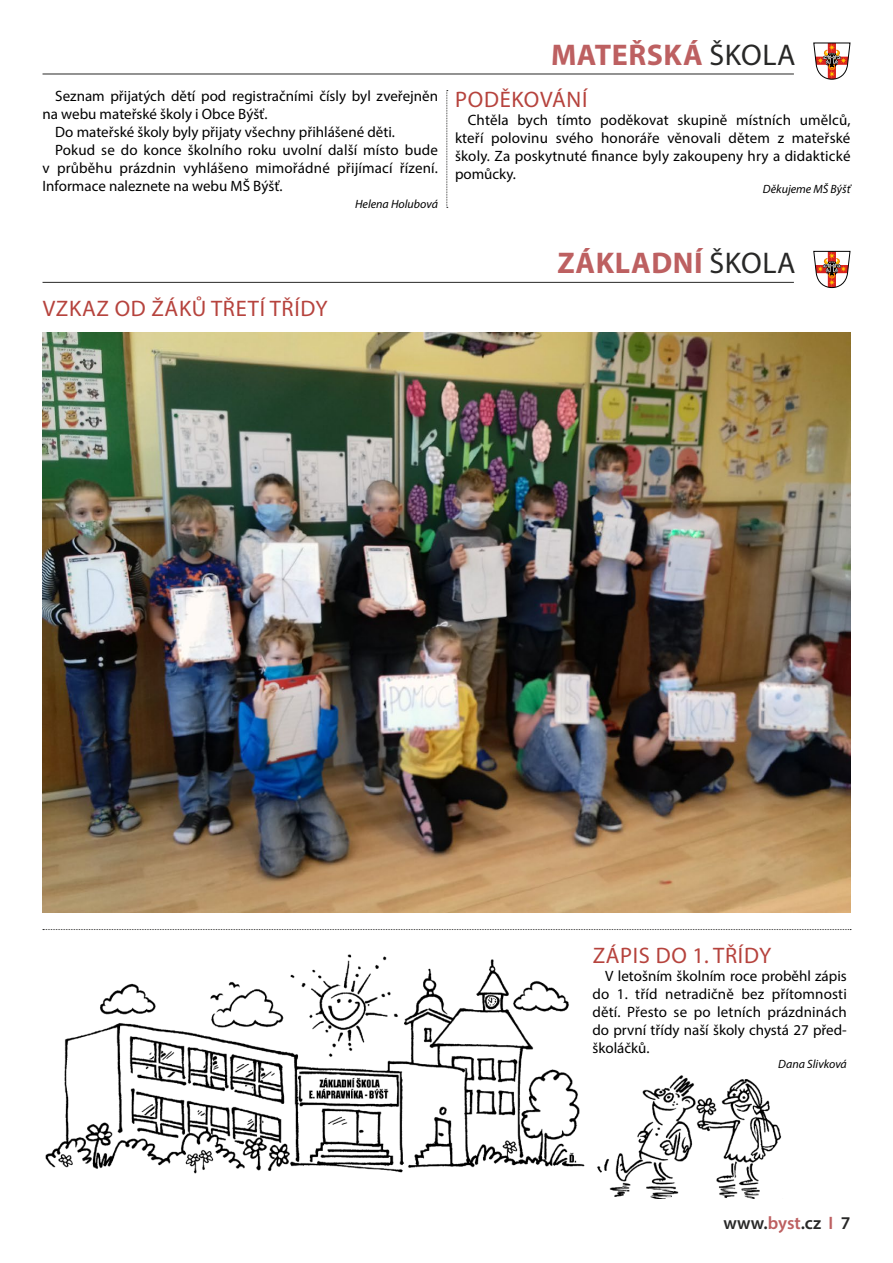
<style>
.page{position:relative;width:893px;height:1263px;background:#fff}
.page>*{position:absolute;margin:0;border:0;box-sizing:border-box;transform-origin:0 0}
.t1{font:700 30px "Myriad Pro";letter-spacing:.02em;color:#bd6061}
.t2{font:30px "Myriad Pro";color:#282827}
.t3{font:22.5px "Myriad Pro";letter-spacing:.03em;color:#b6433d}
.t4{font:22.5px "Myriad Pro";letter-spacing:.105em;color:#b6433d}
.t5{font:600 18px "Myriad Pro";color:#282827}
.t6{font:15px/18px "Myriad Pro";color:#000;text-align:justify}
.t7{font:italic 12px "Myriad Pro";color:#000}
.s1{font-weight:400;color:#282827}
.s2{font-weight:700;color:#bd6061}
.s3{color:#bd6061}
</style>
<div class="page">
<svg style="left:813px;top:43px;width:37px;height:36px"></svg>
<hr style="left:43px;top:74px;width:751px;height:1px;background:#282827">
<svg style="left:813px;top:251px;width:37px;height:37px"></svg>
<hr style="left:43px;top:282px;width:751px;height:1px;background:#282827">
<svg style="left:446px;top:90px;width:2px;height:118px"></svg>
<svg style="left:43px;top:929px;width:808px;height:1px"></svg>
<img style="left:45px;top:954px;width:540px;height:220px">
<img style="left:597px;top:1075px;width:185px;height:124px">
<img style="left:43px;top:332px;width:807px;height:581px">
<p class="t6" style="left:55px;top:87px;width:384px">Seznam přijatých dětí pod registračními čísly byl zveřejněn</p>
<p class="t6" style="left:43px;top:105px;width:226px">na webu mateřské školy i Obce Býšť.</p>
<p class="t6" style="left:55px;top:123px;width:341px">Do mateřské školy byly přijaty všechny přihlášené děti.</p>
<p class="t6" style="left:55px;top:141px;width:384px">Pokud se do konce školního roku uvolní další místo bude</p>
<p class="t6" style="left:43px;top:159px;width:397px">v průběhu prázdnin vyhlášeno mimořádné přijímací řízení.</p>
<p class="t6" style="left:43px;top:177px;width:241px">Informace naleznete na webu MŠ Býšť.</p>
<p class="t7" style="left:355px;top:196px;width:84px">Helena Holubová</p>
<h2 class="t4" style="left:43px;top:294px;width:286px">Vzkaz od žáků třetí třídy</h2>
<h1 class="t1" style="left:551px;top:35px;width:177px">MATEŘSKÁ <span class="s1">škola</span></h1>
<h2 class="t3" style="left:455px;top:85px;width:15px">Poděkov</h2>
<h2 class="t3" style="left:552px;top:85px;width:37px">ání</h2>
<p class="t6" style="left:455px;top:111px;width:397px;text-indent:13px">Chtěla bych tímto poděkovat skupině místních umělců, kteří polovinu svého honoráře věnovali dětem z mateřské školy. Za poskytnuté finance byly zakoupeny hry a didaktické pomůcky.</p>
<p class="t7" style="left:763px;top:182px;width:89px">Děkujeme MŠ Býšť</p>
<h1 class="t1" style="left:557px;top:244px;width:38px">ZÁKLA</h1>
<h1 class="t2" style="left:651px;top:245px;width:76px"><span class="s2">DNÍ</span> škola</h1>
<h2 class="t3" style="left:593px;top:942px;width:180px">Zápis do 1. třídy</h2>
<p class="t6" style="left:592px;top:967px;width:256px;text-indent:13px">V letošním školním roce proběhl zápis do 1. tříd netradičně bez přítomnosti dětí. Přesto se po letních prázdninách do první třídy naší školy chystá 27 před&shy;školáčků.</p>
<p class="t7" style="left:778px;top:1056px;width:70px">Dana Slivková</p>
<p class="t5" style="left:723px;top:1211px;width:129px">www.<span class="s3">byst</span>.cz <span class="s3">I</span> 7</p>
</div>
